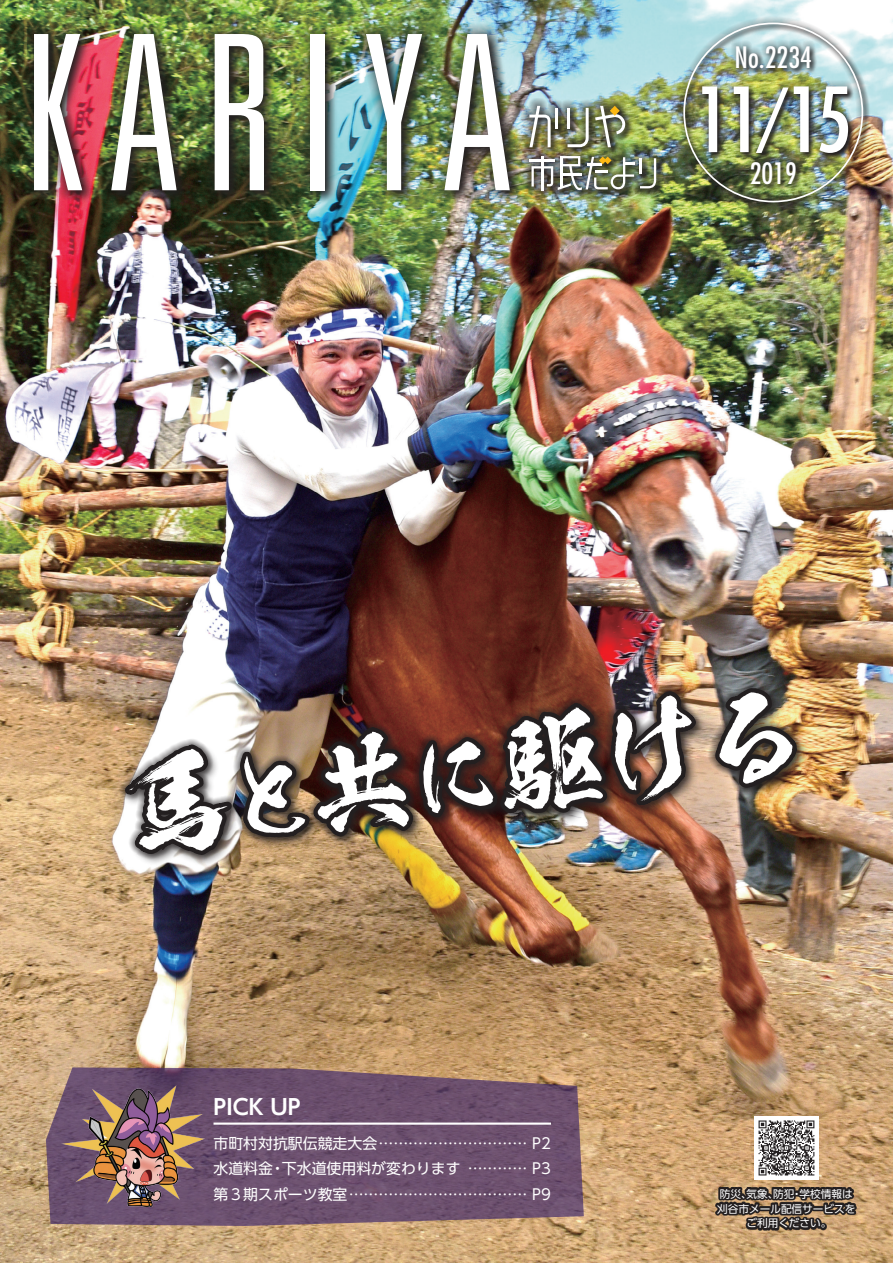
<style>
.page{position:relative;width:893px;height:1263px;background:#fff}
.page>*{position:absolute;margin:0;border:0;box-sizing:border-box;transform-origin:0 0}
.本文{font:103.05px "Kso Touryu";color:#fff}
.基本文{font:condensed 87.15px "Futura";color:#fff}
.基本文-2{font:condensed 28.65px "Futura";color:#fff}
.t1{font:700 21.3px "UD Shin Go Pro De";color:#fff}
.t2{font:14.85px "UD Shin Go Pro";color:#fff}
.基本文-3{font:10.65px "UD Shin Go Pro";color:#fff}
.s1{font-size:70.2px}
.s2{font-size:86.1px}
</style>
<div class="page">
<img style="left:0;top:0;width:893px;height:1263px">
<svg style="left:46px;top:1186px;width:145px;height:40px;background:#735971"></svg>
<svg style="left:0;top:666px;width:191px;height:520px;background:#caa780"></svg>
<img style="left:152px;top:217px;width:713px;height:808px">
<img style="left:191px;top:488px;width:584px;height:775px">
<img style="left:559px;top:666px;width:217px;height:274px">
<img style="left:716px;top:670px;width:113px;height:129px">
<div style="left:24px;top:24px;width:496px;height:177px;background:#231f20;opacity:.75"></div>
<img style="left:34px;top:34px;width:48px;height:156px">
<img style="left:111px;top:34px;width:66px;height:156px">
<svg style="left:215px;top:34px;width:49px;height:156px"></svg>
<div style="left:310px;top:34px;width:14px;height:156px;background:#fff"></div>
<img style="left:366px;top:34px;width:56px;height:156px">
<img style="left:444px;top:34px;width:66px;height:156px">
<div style="left:677px;top:16px;width:192px;height:193px;background:#231f20;opacity:.5"></div>
<img style="left:521px;top:98px;width:144px;height:100px">
<svg style="left:529px;top:106px;width:22px;height:41px"></svg>
<hr style="left:555px;top:108px;width:3px;height:21px;background:#fff">
<svg style="left:567px;top:108px;width:22px;height:39px"></svg>
<hr style="left:639px;top:158px;width:3px;height:16px;background:#fff">
<hr style="left:529px;top:160px;width:26px;height:2px;background:#fff">
<svg style="left:640px;top:158px;width:16px;height:30px"></svg>
<svg style="left:595px;top:106px;width:31px;height:41px"></svg>
<img style="left:531px;top:156px;width:103px;height:34px">
<hr style="left:214px;top:1122px;width:337px;height:3px;background:#fff">
<img style="left:754px;top:1116px;width:64px;height:64px">
<svg style="left:715px;top:1186px;width:142px;height:44px;background:#5d4d3d"></svg>
<img style="left:61px;top:1085px;width:143px;height:121px">
<img style="left:125px;top:720px;width:218px;height:233px">
<p class="基本文-2" style="left:735px;top:39px;width:79px">No.2234</p>
<p class="基本文" style="left:695px;top:65px;width:158px">11<span class="s1">/</span>15</p>
<p class="基本文-2" style="left:750px;top:155px;width:49px">2019</p>
<p class="本文" style="left:305px;top:730px;width:500px;rotate:-6deg">共<span class="s2">に</span>駆ける</p>
<p class="t1" style="left:214px;top:1090px;width:89px">PICK UP</p>
<p class="t2" style="left:214px;top:1131px;width:339px">市町村対抗駅伝競走大会 ………………………… P2</p>
<p class="t2" style="left:214px;top:1157px;width:339px">水道料金・下水道使用料が変わります ………… P3</p>
<p class="t2" style="left:214px;top:1182px;width:339px">第３期スポーツ教室 ……………………………… P9</p>
<p class="基本文-3" style="left:720px;top:1185px;width:134px">防災、気象、防犯・学校情報は</p>
<p class="基本文-3" style="left:717px;top:1200px;width:140px">刈谷市メール配信サービスを</p>
<p class="基本文-3" style="left:746px;top:1215px;width:87px">ご利用ください。</p>
</div>
